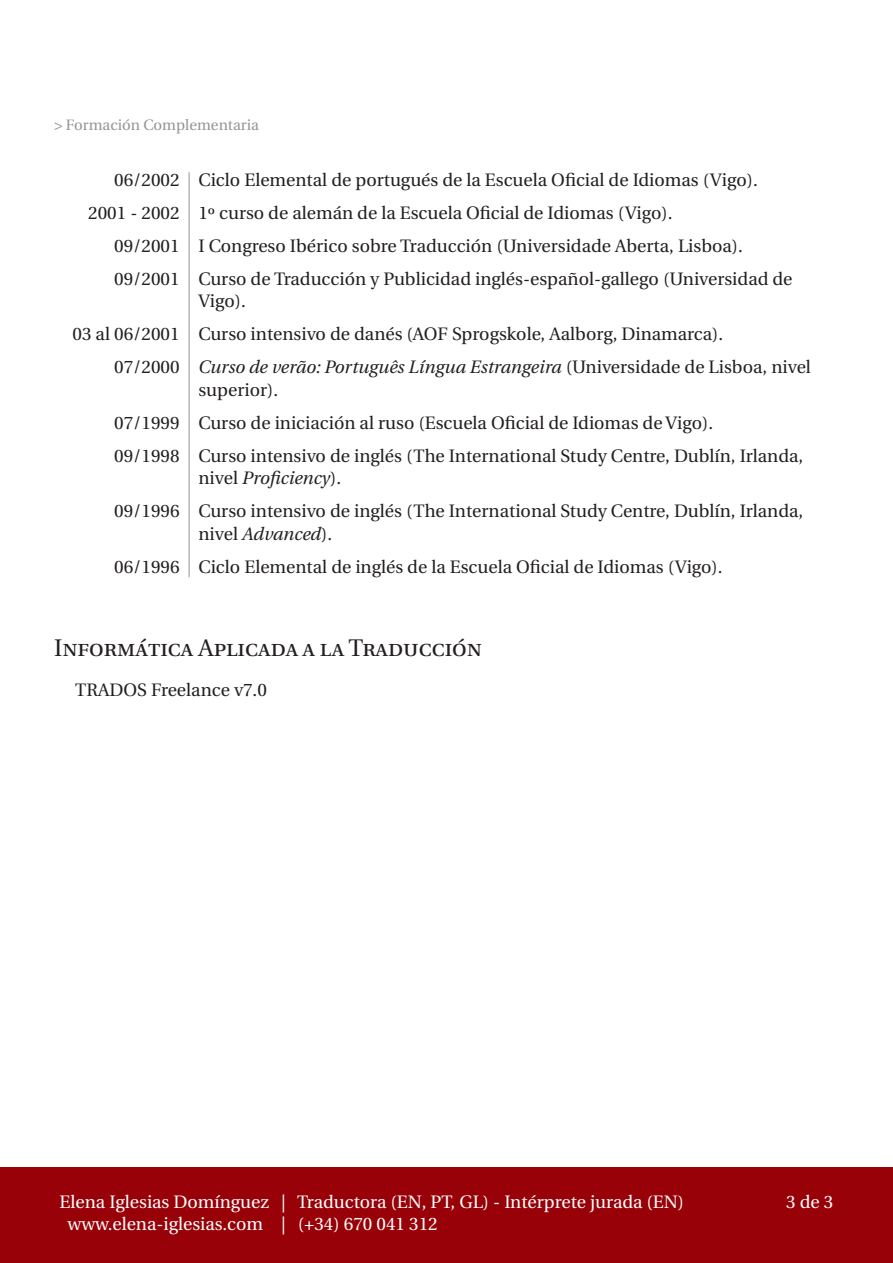
<style>
.page{position:relative;width:893px;height:1263px;background:#fff}
.page>*{position:absolute;margin:0;border:0;box-sizing:border-box;transform-origin:0 0}
.t1{font:24px "Utopia Regular SC";color:#231f20}
.t2{font:18px/33px "Utopia";color:#231f20}
.t3{font:18px/21.6px "Utopia";color:#fff}
.t4{font:15px "Utopia";color:#939598}
.s1{font-style:italic}
</style>
<div class="page">
<div style="left:0;top:1167px;width:893px;height:96px;background:#980108"></div>
<hr style="left:189px;top:172px;width:1px;height:405px;background:#939598">
<p class="t4" style="left:54px;top:117px;width:207px">&gt; Formación Complementaria</p>
<p class="t2" style="left:88px;top:163px;width:93px;text-align:right">06/2002<br>2001 - 2002<br>09/2001<br>09/2001</p>
<p class="t2" style="left:73px;top:318px;width:109px;text-align:right">03 al 06/2001<br>07/2000</p>
<p class="t2" style="left:114px;top:406px;width:67px">07/1999<br>09/1998</p>
<p class="t2" style="left:114px;top:495px;width:67px">09/1996</p>
<p class="t2" style="left:114px;top:550px;width:67px">06/1996</p>
<p class="t2" style="left:198px;top:163px;width:596px">Ciclo Elemental de portugués de la Escuela Oficial de Idiomas (Vigo).<br>1º curso de alemán de la Escuela Oficial de Idiomas (Vigo).<br>I Congreso Ibérico sobre Traducción (Universidade Aberta, Lisboa).<br>Curso de Traducción y Publicidad inglés-español-gallego (Universidad de</p>
<p class="t2" style="left:198px;top:285px;width:614px">Vigo).<br>Curso intensivo de danés (AOF Sprogskole, Aalborg, Dinamarca).<br><span class="s1">Curso de verão: Português Língua Estrangeira</span> (Universidade de Lisboa, nivel</p>
<p class="t2" style="left:198px;top:373px;width:606px">superior).<br>Curso de iniciación al ruso (Escuela Oficial de Idiomas de Vigo).<br>Curso intensivo de inglés (The International Study Centre, Dublín, Irlanda,</p>
<p class="t2" style="left:198px;top:462px;width:606px">nivel <span class="s1">Proficiency</span>).<br>Curso intensivo de inglés (The International Study Centre, Dublín, Irlanda,</p>
<p class="t2" style="left:198px;top:517px;width:526px">nivel <span class="s1">Advanced</span>).<br>Ciclo Elemental de inglés de la Escuela Oficial de Idiomas (Vigo).</p>
<h1 class="t1" style="left:54px;top:634px;width:430px">Informática Aplicada a la Traducción</h1>
<p class="t2" style="left:75px;top:673px;width:193px">TRADOS Freelance v7.0</p>
<p class="t3" style="left:68px;top:1192px;width:618px;text-indent:-8px">Elena Iglesias Domínguez | Traductora (EN, PT, GL) - Intérprete jurada (EN) www.elena-iglesias.com | (+34) 670 041 312</p>
<p class="t3" style="left:786px;top:1192px;width:49px">3 de 3</p>
</div>
